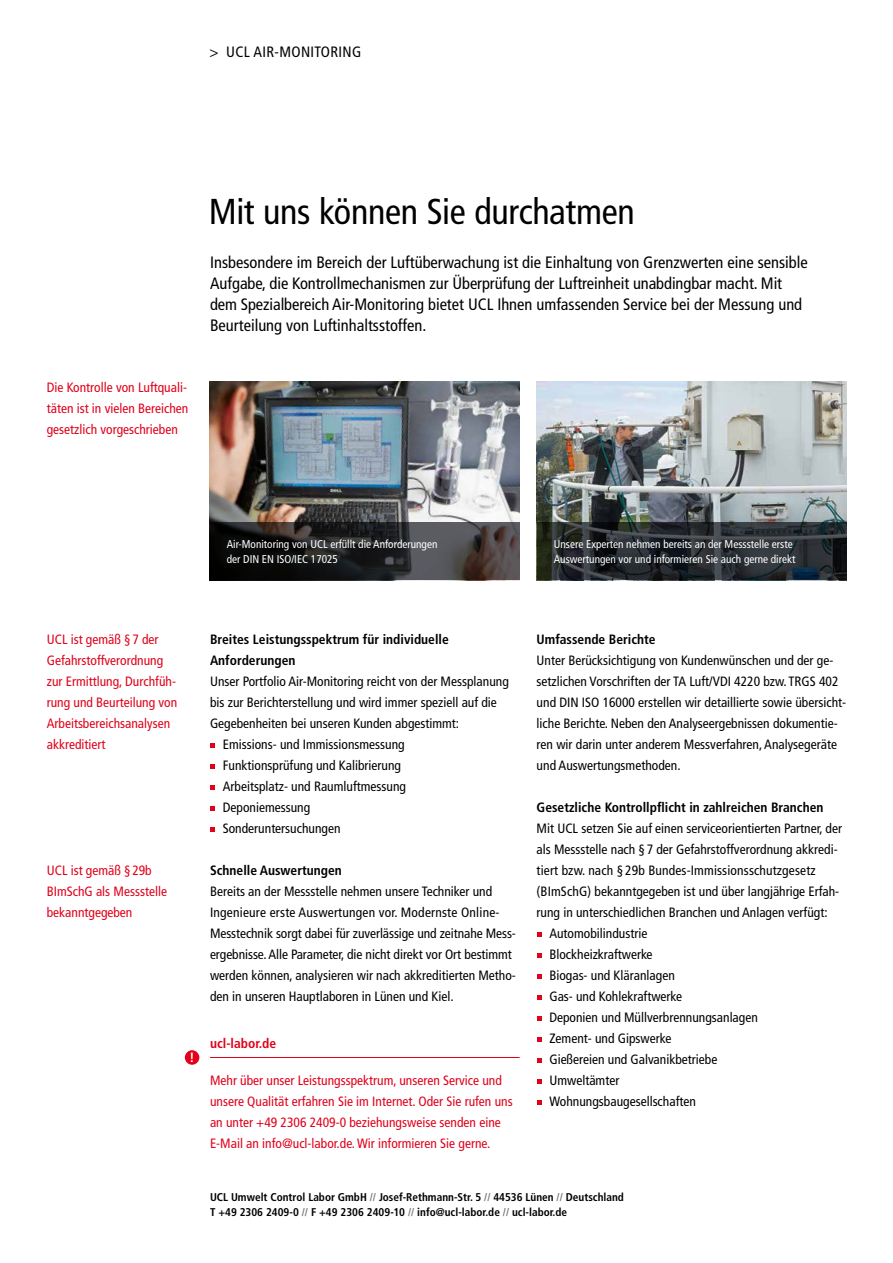
<style>
.page{position:relative;width:893px;height:1263px;background:#fff}
.page>*{position:absolute;margin:0;border:0;box-sizing:border-box;transform-origin:0 0}
.t1{font:condensed 36px "Frutiger";letter-spacing:-.01em;color:#000}
.t2{font:condensed 16.5px/21px "Frutiger";color:#000}
.t3{font:condensed 15px "Frutiger";letter-spacing:.025em;color:#000}
.t4{font:condensed 13.5px/21px "Frutiger";color:#000}
.t5{font:condensed 13.5px/21px "Frutiger";color:#e2001a}
.t6{font:700 condensed 13.5px/21px "Frutiger";color:#000}
.t7{font:700 condensed 13.5px "Frutiger";color:#e2001a}
.t8{font:700 condensed 13.5px "Frutiger";color:#fff}
.t9{font:condensed 11.25px/15px "Frutiger";color:#fff}
.t10{font:700 condensed 11.25px/15px "Frutiger";color:#000}
.s1{color:#707172}
</style>
<div class="page">
<img style="left:537px;top:382px;width:309px;height:141px">
<img style="left:210px;top:382px;width:309px;height:141px">
<svg style="left:210px;top:523px;width:309px;height:57px;background:#2c2a2b"></svg>
<svg style="left:537px;top:523px;width:309px;height:57px;background:#262b2f"></svg>
<svg style="left:210px;top:743px;width:5px;height:4px"></svg>
<svg style="left:210px;top:764px;width:5px;height:4px"></svg>
<svg style="left:210px;top:785px;width:5px;height:4px"></svg>
<svg style="left:210px;top:806px;width:5px;height:4px"></svg>
<svg style="left:210px;top:827px;width:5px;height:4px"></svg>
<svg style="left:537px;top:932px;width:4px;height:4px"></svg>
<svg style="left:537px;top:953px;width:4px;height:4px"></svg>
<svg style="left:537px;top:974px;width:4px;height:4px"></svg>
<svg style="left:537px;top:995px;width:4px;height:4px"></svg>
<svg style="left:537px;top:1016px;width:4px;height:4px"></svg>
<svg style="left:537px;top:1037px;width:4px;height:4px"></svg>
<svg style="left:537px;top:1058px;width:4px;height:4px"></svg>
<svg style="left:537px;top:1079px;width:4px;height:4px"></svg>
<svg style="left:537px;top:1100px;width:4px;height:4px"></svg>
<hr style="left:210px;top:1057px;width:310px;height:1px;background:#e2001a">
<div style="left:185px;top:1050px;width:14px;height:15px;background:#e2001a;border-radius:50%"></div>
<p class="t3" style="left:209px;top:43px;width:153px">&gt; UCL AIR-MONITORING</p>
<p class="t5" style="left:47px;top:377px;width:143px;text-align:justify">Die Kontrolle von Luftquali&shy;täten ist in vielen Bereichen gesetzlich vorgeschrieben</p>
<h1 class="t1" style="left:209px;top:191px;width:428px">Mit uns können Sie durchatmen</h1>
<p class="t2" style="left:210px;top:252px;width:599px">Insbesondere im Bereich der Luftüberwachung ist die Einhaltung von Grenzwerten eine sensible Aufgabe, die Kontrollmechanismen zur Überprüfung der Luftreinheit unabdingbar macht. Mit dem Spezialbereich Air-Monitoring bietet UCL Ihnen umfassenden Service bei der Messung und Beurteilung von Luftinhaltsstoffen.</p>
<p class="t9" style="left:227px;top:537px;width:212px">Air-Monitoring von UCL erfüllt die Anforderungen der DIN EN ISO/IEC 17025</p>
<p class="t9" style="left:554px;top:537px;width:243px">Unsere Experten nehmen bereits an der Messstelle erste<br>Auswertungen vor und informieren Sie auch gerne direkt</p>
<p class="t5" style="left:47px;top:629px;width:132px">UCL ist gemäß § 7 der<br>Gefahrstoffverordnung zur Ermittlung, Durchfüh&shy;rung und Beurteilung von<br>Arbeitsbereichsanalysen akkreditiert</p>
<p class="t5" style="left:47px;top:860px;width:122px">UCL ist gemäß § 29b<br>BImSchG als Messstelle bekanntgegeben</p>
<p class="t8" style="left:190px;top:1049px;width:6px">!</p>
<p class="t6" style="left:210px;top:629px;width:240px">Breites Leistungsspektrum für individuelle<br>Anforderungen</p>
<p class="t4" style="left:210px;top:671px;width:300px">Unser Portfolio Air-Monitoring reicht von der Messplanung</p>
<p class="t4" style="left:210px;top:692px;width:288px">bis zur Berichterstellung und wird immer speziell auf die</p>
<p class="t4" style="left:210px;top:713px;width:251px">Gegebenheiten bei unseren Kunden abgestimmt:</p>
<p class="t4" style="left:223px;top:734px;width:183px">Emissions- und Immissionsmessung</p>
<p class="t4" style="left:223px;top:755px;width:180px">Funktionsprüfung und Kalibrierung</p>
<p class="t4" style="left:223px;top:776px;width:185px">Arbeitsplatz- und Raumluftmessung</p>
<p class="t4" style="left:223px;top:797px;width:89px">Deponiemessung</p>
<p class="t4" style="left:223px;top:818px;width:119px">Sonderuntersuchungen</p>
<p class="t6" style="left:210px;top:860px;width:133px">Schnelle Auswertungen</p>
<p class="t4" style="left:210px;top:881px;width:307px">Bereits an der Messstelle nehmen unsere Techniker und Ingenieure erste Auswertungen vor. Modernste Online-Messtechnik sorgt dabei für zuverlässige und zeitnahe Mess&shy;ergebnisse. Alle Parameter, die nicht direkt vor Ort bestimmt werden können, analysieren wir nach akkreditierten Metho&shy;den in unseren Hauptlaboren in Lünen und Kiel.</p>
<p class="t7" style="left:210px;top:1036px;width:68px">ucl-labor.de</p>
<p class="t5" style="left:210px;top:1070px;width:304px">Mehr über unser Leistungsspektrum, unseren Service und unsere Qualität erfahren Sie im Internet. Oder Sie rufen uns an unter +49 2306 2409-0 beziehungsweise senden eine E-Mail an info@ucl-labor.de. Wir informieren Sie gerne.</p>
<p class="t6" style="left:537px;top:629px;width:121px">Umfassende Berichte</p>
<p class="t4" style="left:537px;top:650px;width:311px">Unter Berücksichtigung von Kundenwünschen und der ge&shy;setzlichen Vorschriften der TA Luft/VDI 4220 bzw. TRGS 402 und DIN ISO 16000 erstellen wir detaillierte sowie übersicht&shy;liche Berichte. Neben den Analyseergebnissen dokumentie&shy;ren wir darin unter anderem Messverfahren, Analysegeräte und Auswertungsmethoden.</p>
<p class="t6" style="left:537px;top:797px;width:288px">Gesetzliche Kontrollpflicht in zahlreichen Branchen</p>
<p class="t4" style="left:537px;top:818px;width:307px">Mit UCL setzen Sie auf einen serviceorientierten Partner, der</p>
<p class="t4" style="left:537px;top:839px;width:303px">als Messstelle nach § 7 der Gefahrstoffverordnung akkredi-</p>
<p class="t4" style="left:537px;top:860px;width:281px">tiert bzw. nach § 29b Bundes-Immissionsschutzgesetz</p>
<p class="t4" style="left:537px;top:881px;width:304px">(BImSchG) bekanntgegeben ist und über langjährige Erfah-</p>
<p class="t4" style="left:537px;top:902px;width:292px">rung in unterschiedlichen Branchen und Anlagen verfügt:</p>
<p class="t4" style="left:549px;top:923px;width:99px">Automobilindustrie</p>
<p class="t4" style="left:549px;top:944px;width:105px">Blockheizkraftwerke</p>
<p class="t4" style="left:549px;top:965px;width:127px">Biogas- und Kläranlagen</p>
<p class="t4" style="left:549px;top:986px;width:134px">Gas- und Kohlekraftwerke</p>
<p class="t4" style="left:549px;top:1007px;width:210px">Deponien und Müllverbrennungsanlagen</p>
<p class="t4" style="left:549px;top:1028px;width:123px">Zement- und Gipswerke</p>
<p class="t4" style="left:549px;top:1049px;width:169px">Gießereien und Galvanikbetriebe</p>
<p class="t4" style="left:549px;top:1070px;width:71px">Umweltämter</p>
<p class="t4" style="left:549px;top:1091px;width:148px">Wohnungsbaugesellschaften</p>
<p class="t10" style="left:210px;top:1189px;width:415px">UCL Umwelt Control Labor GmbH <span class="s1">//</span> Josef-Rethmann-Str. 5 <span class="s1">//</span> 44536 Lünen <span class="s1">//</span> Deutschland<br>T +49 2306 2409-0 <span class="s1">//</span> F +49 2306 2409-10 <span class="s1">//</span> info@ucl-labor.de <span class="s1">//</span> ucl-labor.de</p>
</div>
